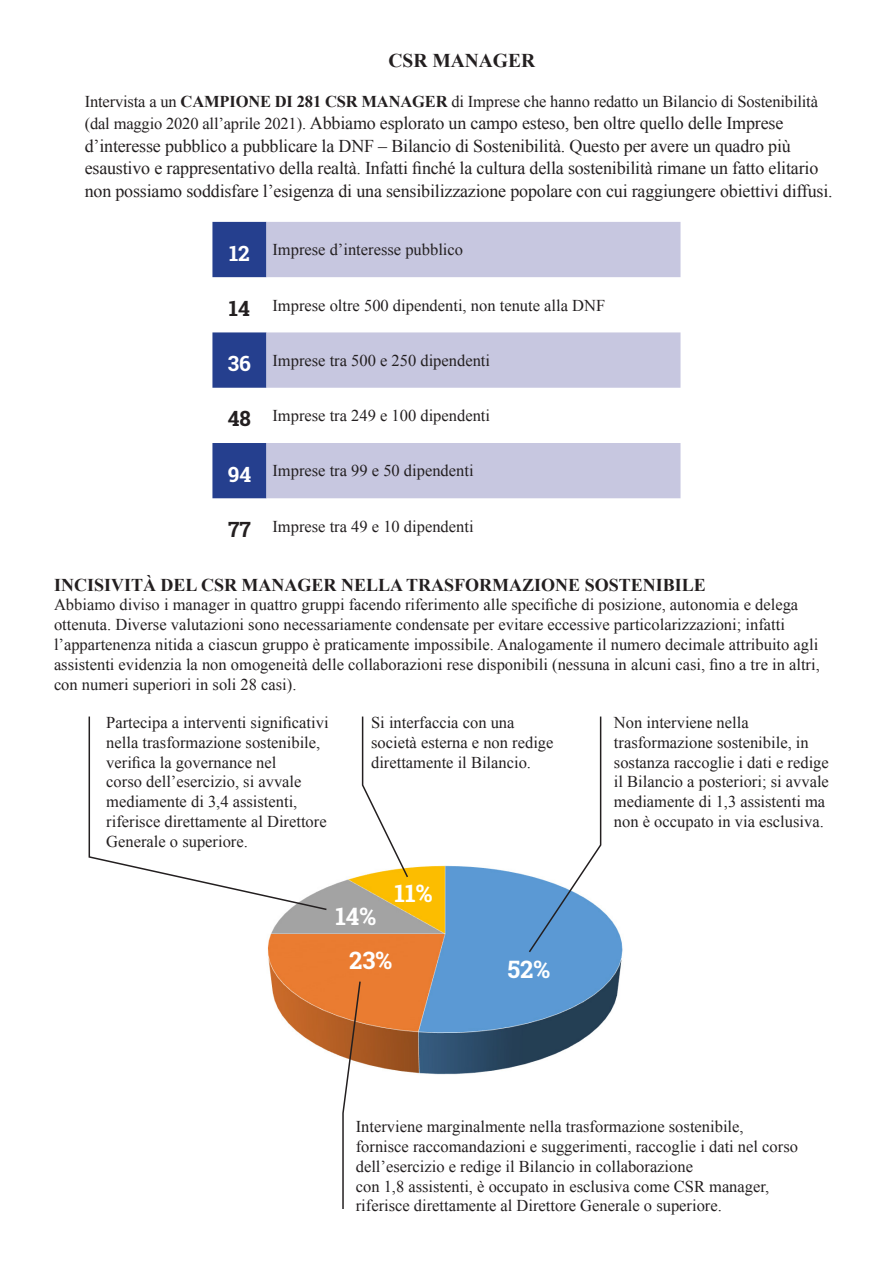
<style>
.page{position:relative;width:893px;height:1263px;background:#fff}
.page>*{position:absolute;margin:0;border:0;box-sizing:border-box;transform-origin:0 0}
.Normale{font:700 24px "Roboto Slab";color:#fff}
.Normale-2{font:700 21px "Roboto Slab";color:#fff}
.Normale-3{font:700 21px "Roboto Slab";color:#231f20}
.Normale-4{font:700 19.5px "Times New Roman";color:#231f20}
.Normale-5{font:18px/22.5px "Times New Roman";letter-spacing:-.01em;color:#231f20}
.Normale-6{font:700 18px "Times New Roman";color:#231f20}
.Normale-7{font:16.5px/19.8px "Times New Roman";color:#231f20}
.s1{font-weight:700}
.s2{font-size:16.5px}
</style>
<div class="page">
<img style="left:267px;top:865px;width:356px;height:210px">
<svg style="left:527px;top:716px;width:75px;height:238px"></svg>
<svg style="left:341px;top:980px;width:21px;height:229px"></svg>
<svg style="left:88px;top:716px;width:240px;height:195px"></svg>
<svg style="left:361px;top:716px;width:48px;height:163px"></svg>
<svg style="left:212px;top:222px;width:54px;height:276px"></svg>
<svg style="left:266px;top:222px;width:414px;height:276px;fill:#c7c7e0"></svg>
<p class="Normale-4" style="left:388px;top:47px;width:148px">CSR MANAGER</p>
<p class="Normale-7" style="left:85px;top:91px;width:735px">Intervista a un <span class="s1">CAMPIONE DI 281 CSR MANAGER</span> di Imprese che hanno redatto un Bilancio di Sostenibilità</p>
<p class="Normale-5" style="left:85px;top:112px;width:749px"><span class="s2">(dal maggio 2020 all’aprile 2021).</span> Abbiamo esplorato un campo esteso, ben oltre quello delle Imprese d’interesse pubblico a pubblicare la DNF – Bilancio di Sostenibilità. Questo per avere un quadro più esaustivo e rappresentativo della realtà. Infatti finché la cultura della sostenibilità rimane un fatto elitario non possiamo soddisfare l’esigenza di una sensibilizzazione popolare con cui raggiungere obiettivi diffusi.</p>
<p class="Normale-2" style="left:229px;top:238px;width:22px">12</p>
<p class="Normale-7" style="left:272px;top:240px;width:192px">Imprese d’interesse pubblico</p>
<p class="Normale-3" style="left:229px;top:294px;width:23px">14</p>
<p class="Normale-7" style="left:272px;top:295px;width:334px">Imprese oltre 500 dipendenti, non tenute alla DNF</p>
<p class="Normale-2" style="left:228px;top:349px;width:25px">36</p>
<p class="Normale-7" style="left:272px;top:350px;width:219px">Imprese tra 500 e 250 dipendenti</p>
<p class="Normale-3" style="left:228px;top:404px;width:25px">48</p>
<p class="Normale-7" style="left:272px;top:405px;width:219px">Imprese tra 249 e 100 dipendenti</p>
<p class="Normale-2" style="left:228px;top:460px;width:25px">94</p>
<p class="Normale-7" style="left:272px;top:461px;width:203px">Imprese tra 99 e 50 dipendenti</p>
<p class="Normale-3" style="left:228px;top:515px;width:24px">77</p>
<p class="Normale-7" style="left:272px;top:516px;width:203px">Imprese tra 49 e 10 dipendenti</p>
<p class="Normale-6" style="left:54px;top:572px;width:653px">INCISIVITÀ DEL CSR MANAGER NELLA TRASFORMAZIONE SOSTENIBILE</p>
<p class="Normale-7" style="left:54px;top:595px;width:767px">Abbiamo diviso i manager in quattro gruppi facendo riferimento alle specifiche di posizione, autonomia e delega ottenuta. Diverse valutazioni sono necessariamente condensate per evitare eccessive particolarizzazioni; infatti l’appartenenza nitida a ciascun gruppo è praticamente impossibile. Analogamente il numero decimale attribuito agli assistenti evidenzia la non omogeneità delle collaborazioni rese disponibili (nessuna in alcuni casi, fino a tre in altri, con numeri superiori in soli 28 casi).</p>
<p class="Normale-7" style="left:106px;top:712px;width:224px">Partecipa a interventi significativi nella trasformazione sostenibile, verifica la governance nel<br>corso dell’esercizio, si avvale mediamente di 3,4 assistenti, riferisce direttamente al Direttore<br>Generale o superiore.</p>
<p class="Normale-7" style="left:371px;top:712px;width:184px">Si interfaccia con una società esterna e non redige direttamente il Bilancio.</p>
<p class="Normale" style="left:335px;top:899px;width:42px">14%</p>
<p class="Normale" style="left:395px;top:877px;width:39px">11%</p>
<p class="Normale" style="left:349px;top:944px;width:45px">23%</p>
<p class="Normale" style="left:507px;top:952px;width:44px">52%</p>
<p class="Normale-7" style="left:614px;top:712px;width:216px">Non interviene nella trasformazione sostenibile, in sostanza raccoglie i dati e redige il Bilancio a posteriori; si avvale mediamente di 1,3 assistenti ma non è occupato in via esclusiva.</p>
<p class="Normale-7" style="left:356px;top:1116px;width:389px">Interviene marginalmente nella trasformazione sostenibile,</p>
<p class="Normale-7" style="left:356px;top:1136px;width:444px">fornisce raccomandazioni e suggerimenti, raccoglie i dati nel corso dell’esercizio e redige il Bilancio in collaborazione</p>
<p class="Normale-7" style="left:356px;top:1176px;width:415px">con 1,8 assistenti, è occupato in esclusiva come CSR manager,</p>
<p class="Normale-7" style="left:356px;top:1196px;width:368px">riferisce direttamente al Direttore Generale o superiore.</p>
</div>
